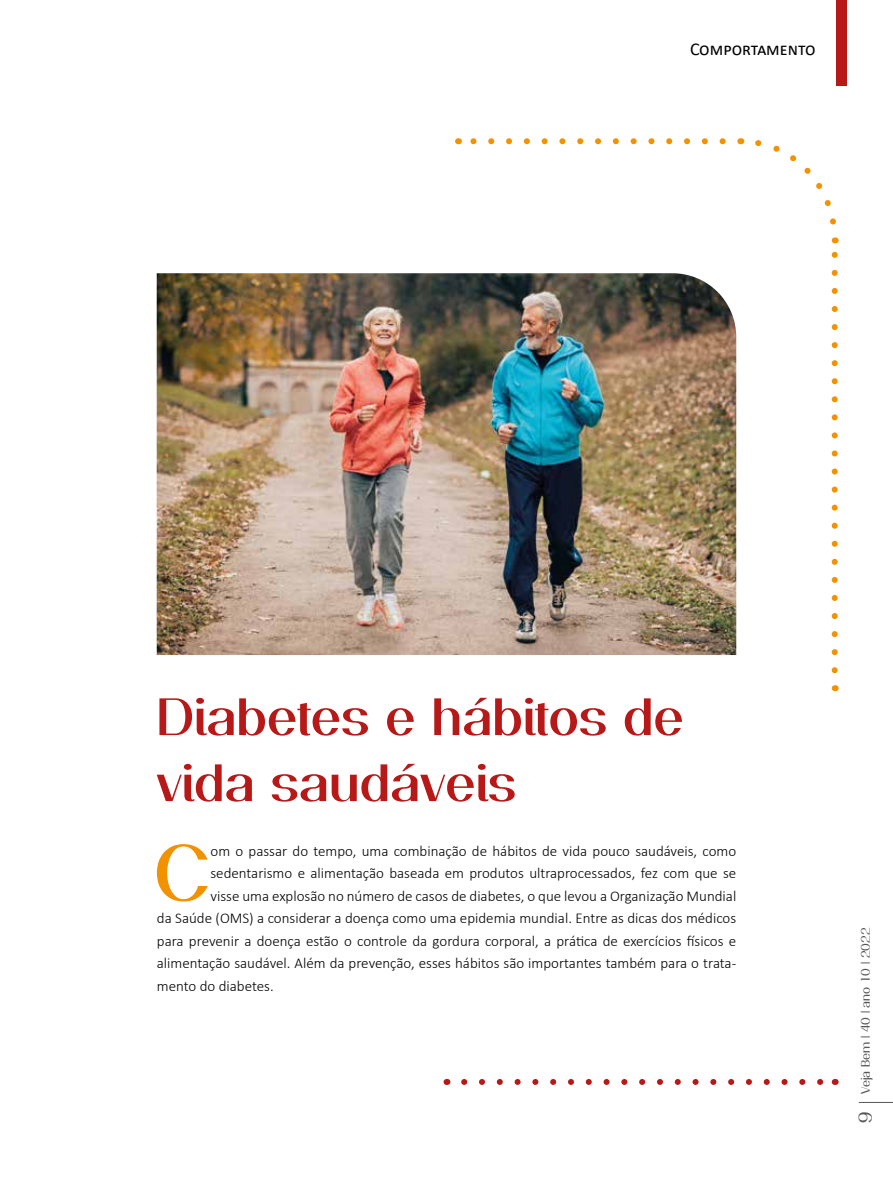
<style>
.page{position:relative;width:893px;height:1191px;background:#fff}
.page>*{position:absolute;margin:0;border:0;box-sizing:border-box;transform-origin:0 0}
.t1{font:600 77.55px "Passion Sans P Dai";color:#f39200}
.t2{font:600 51px/66px "Passion Sans P Dai";color:#b71918}
.t3{font:18px "Calibri";color:#000}
.t4{font:18px "Passion Sans P Dag";color:#575756}
.t5{font:300 15px "Calibri";color:#000}
.t6{font:12px "Passion Sans P Dag";color:#575756}
</style>
<div class="page">
<hr style="left:859px;top:1102px;width:34px;height:1px;background:#575756">
<svg style="left:832px;top:251px;width:6px;height:419px"></svg>
<svg style="left:470px;top:138px;width:253px;height:6px"></svg>
<svg style="left:740px;top:138px;width:96px;height:87px"></svg>
<div style="left:837px;top:0;width:10px;height:85px;background:#b71918"></div>
<svg style="left:464px;top:1079px;width:360px;height:6px"></svg>
<img style="left:157px;top:273px;width:579px;height:382px">
<p class="t3" style="left:690px;top:37px;width:127px">Comportamento</p>
<h2 class="t2" style="left:157px;top:684px;width:529px">Diabetes e hábitos de vida saudáveis</h2>
<h1 class="t1" style="left:154px;top:826px;width:58px">C</h1>
<p class="t5" style="left:211px;top:841px;width:527px">om o passar do tempo, uma combinação de hábitos de vida pouco saudáveis, como</p>
<p class="t5" style="left:211px;top:864px;width:527px">sedentarismo e alimentação baseada em produtos ultraprocessados, fez com que se</p>
<p class="t5" style="left:211px;top:886px;width:527px">visse uma explosão no número de casos de diabetes, o que levou a Organização Mundial</p>
<p class="t5" style="left:157px;top:909px;width:581px">da Saúde (OMS) a considerar a doença como uma epidemia mundial. Entre as dicas dos médicos</p>
<p class="t5" style="left:157px;top:931px;width:581px">para prevenir a doença estão o controle da gordura corporal, a prática de exercícios físicos e</p>
<p class="t5" style="left:157px;top:954px;width:581px">alimentação saudável. Além da prevenção, esses hábitos são importantes também para o trata-</p>
<p class="t5" style="left:157px;top:976px;width:118px">mento do diabetes.</p>
<p class="t6" style="left:858px;top:1093px;width:167px;rotate:-90deg">Veja Bem | 40 | ano 10 | 2022</p>
<p class="t4" style="left:855px;top:1122px;width:13px;rotate:-90deg">9</p>
</div>
